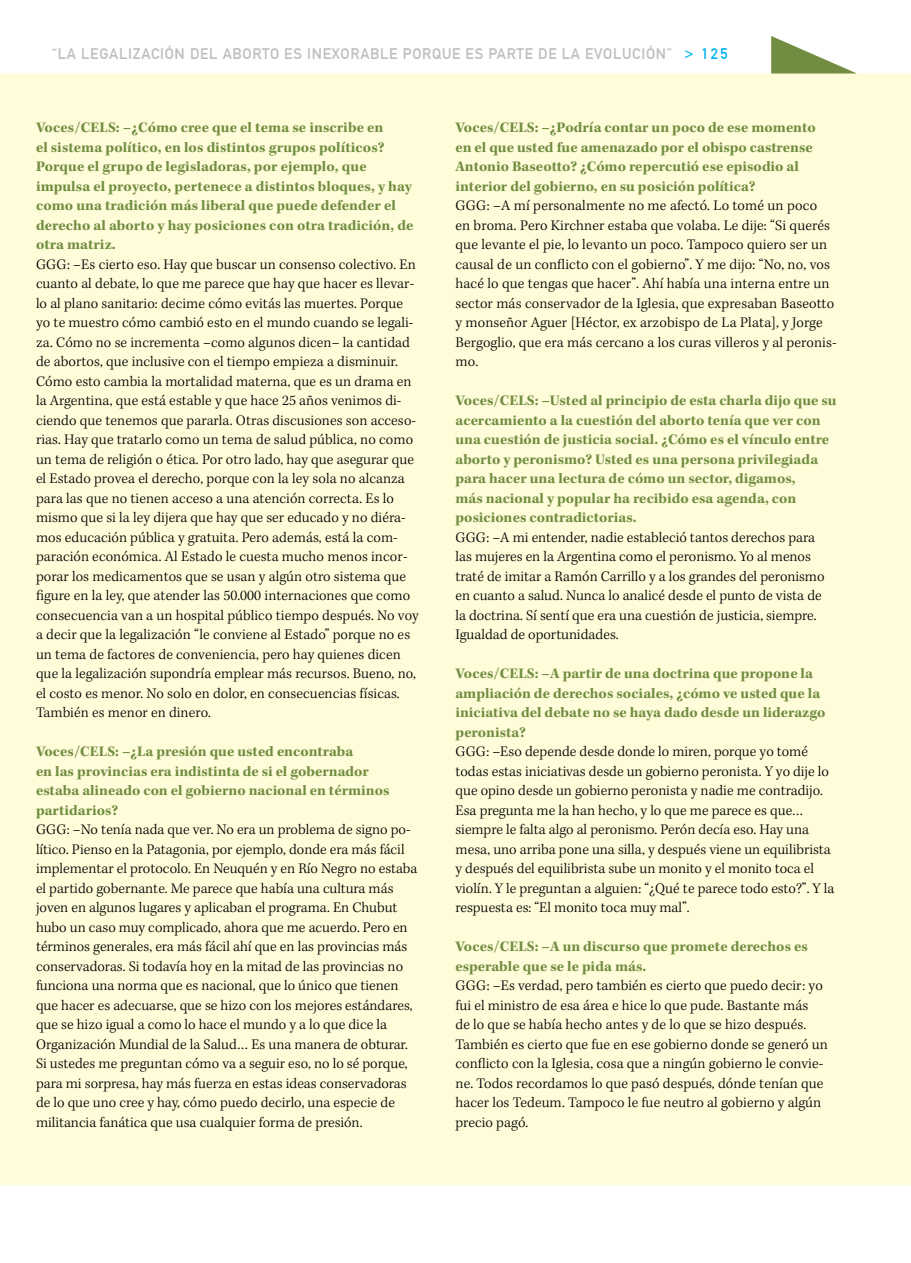
<style>
.page{position:relative;width:911px;height:1263px;background:#fff}
.page>*{position:absolute;margin:0;border:0;box-sizing:border-box;transform-origin:0 0}
.t1{font:300 15px/19.5px "Kepler Std";letter-spacing:.005em;color:#000}
.t2{font:700 15px/19.5px "Kepler Std";letter-spacing:.005em;color:#718d41}
.t3{font:15px "DIN1451 Mittelschrift";letter-spacing:.05em;color:#bcbec0}
.s1{color:#00b3f0}
</style>
<div class="page">
<div style="left:0;top:73px;width:911px;height:1112px;background:#fffcd9"></div>
<svg style="left:771px;top:36px;width:86px;height:38px"></svg>
<hr style="left:0;top:74px;width:1px;height:1111px;background:#fffcd9">
<p class="t3" style="left:52px;top:45px;width:677px">“LA LEGALIZACIÓN DEL ABORTO ES INEXORABLE PORQUE ES PARTE DE LA EVOLUCIÓN” <span class="s1">&gt; 125</span></p>
<p class="t2" style="left:36px;top:118px;width:379px">Voces/CELS: –¿Cómo cree que el tema se inscribe en<br>el sistema político, en los distintos grupos políticos?<br>Porque el grupo de legisladoras, por ejemplo, que impulsa el proyecto, pertenece a distintos bloques, y hay como una tradición más liberal que puede defender el derecho al aborto y hay posiciones con otra tradición, de otra matriz.</p>
<p class="t1" style="left:36px;top:255px;width:384px">GGG: –Es cierto eso. Hay que buscar un consenso colectivo. En cuanto al debate, lo que me parece que hay que hacer es llevar&shy;lo al plano sanitario: decime cómo evitás las muertes. Porque yo te muestro cómo cambió esto en el mundo cuando se legali&shy;za. Cómo no se incrementa –como algunos dicen– la cantidad de abortos, que inclusive con el tiempo empieza a disminuir.<br>Cómo esto cambia la mortalidad materna, que es un drama en la Argentina, que está estable y que hace 25 años venimos di&shy;ciendo que tenemos que pararla. Otras discusiones son acceso&shy;rias. Hay que tratarlo como un tema de salud pública, no como un tema de religión o ética. Por otro lado, hay que asegurar que el Estado provea el derecho, porque con la ley sola no alcanza para las que no tienen acceso a una atención correcta. Es lo mismo que si la ley dijera que hay que ser educado y no diéra&shy;mos educación pública y gratuita. Pero además, está la com&shy;paración económica. Al Estado le cuesta mucho menos incor&shy;porar los medicamentos que se usan y algún otro sistema que figure en la ley, que atender las 50.000 internaciones que como consecuencia van a un hospital público tiempo después. No voy a decir que la legalización “le conviene al Estado” porque no es un tema de factores de conveniencia, pero hay quienes dicen que la legalización supondría emplear más recursos. Bueno, no, el costo es menor. No solo en dolor, en consecuencias físicas.<br>También es menor en dinero.</p>
<p class="t2" style="left:36px;top:742px;width:355px">Voces/CELS: –¿La presión que usted encontraba<br>en las provincias era indistinta de si el gobernador estaba alineado con el gobierno nacional en términos partidarios?</p>
<p class="t1" style="left:36px;top:820px;width:383px">GGG: –No tenía nada que ver. No era un problema de signo po&shy;lítico. Pienso en la Patagonia, por ejemplo, donde era más fácil implementar el protocolo. En Neuquén y en Río Negro no estaba el partido gobernante. Me parece que había una cultura más joven en algunos lugares y aplicaban el programa. En Chubut hubo un caso muy complicado, ahora que me acuerdo. Pero en términos generales, era más fácil ahí que en las provincias más conservadoras. Si todavía hoy en la mitad de las provincias no funciona una norma que es nacional, que lo único que tienen que hacer es adecuarse, que se hizo con los mejores estándares, que se hizo igual a como lo hace el mundo y a lo que dice la Organización Mundial de la Salud… Es una manera de obturar.<br>Si ustedes me preguntan cómo va a seguir eso, no lo sé porque, para mi sorpresa, hay más fuerza en estas ideas conservadoras de lo que uno cree y hay, cómo puedo decirlo, una especie de militancia fanática que usa cualquier forma de presión.</p>
<p class="t2" style="left:455px;top:118px;width:362px">Voces/CELS: –¿Podría contar un poco de ese momento en el que usted fue amenazado por el obispo castrense Antonio Baseotto? ¿Cómo repercutió ese episodio al interior del gobierno, en su posición política?</p>
<p class="t1" style="left:455px;top:196px;width:383px">GGG: –A mí personalmente no me afectó. Lo tomé un poco<br>en broma. Pero Kirchner estaba que volaba. Le dije: “Si querés que levante el pie, lo levanto un poco. Tampoco quiero ser un causal de un conflicto con el gobierno”. Y me dijo: “No, no, vos hacé lo que tengas que hacer”. Ahí había una interna entre un sector más conservador de la Iglesia, que expresaban Baseotto y monseñor Aguer [Héctor, ex arzobispo de La Plata], y Jorge Bergoglio, que era más cercano a los curas villeros y al peronis&shy;mo.</p>
<p class="t2" style="left:455px;top:391px;width:383px">Voces/CELS: –Usted al principio de esta charla dijo que su acercamiento a la cuestión del aborto tenía que ver con una cuestión de justicia social. ¿Cómo es el vínculo entre aborto y peronismo? Usted es una persona privilegiada para hacer una lectura de cómo un sector, digamos,<br>más nacional y popular ha recibido esa agenda, con posiciones contradictorias.</p>
<p class="t1" style="left:455px;top:528px;width:371px">GGG: –A mi entender, nadie estableció tantos derechos para las mujeres en la Argentina como el peronismo. Yo al menos traté de imitar a Ramón Carrillo y a los grandes del peronismo en cuanto a salud. Nunca lo analicé desde el punto de vista de la doctrina. Sí sentí que era una cuestión de justicia, siempre.<br>Igualdad de oportunidades.</p>
<p class="t2" style="left:455px;top:664px;width:371px">Voces/CELS: –A partir de una doctrina que propone la ampliación de derechos sociales, ¿cómo ve usted que la iniciativa del debate no se haya dado desde un liderazgo peronista?</p>
<p class="t1" style="left:455px;top:742px;width:380px">GGG: –Eso depende desde donde lo miren, porque yo tomé todas estas iniciativas desde un gobierno peronista. Y yo dije lo que opino desde un gobierno peronista y nadie me contradijo.<br>Esa pregunta me la han hecho, y lo que me parece es que… siempre le falta algo al peronismo. Perón decía eso. Hay una mesa, uno arriba pone una silla, y después viene un equilibrista y después del equilibrista sube un monito y el monito toca el violín. Y le preguntan a alguien: “¿Qué te parece todo esto?”. Y la respuesta es: “El monito toca muy mal”.</p>
<p class="t2" style="left:455px;top:937px;width:354px">Voces/CELS: –A un discurso que promete derechos es esperable que se le pida más.</p>
<p class="t1" style="left:455px;top:976px;width:374px">GGG: –Es verdad, pero también es cierto que puedo decir: yo fui el ministro de esa área e hice lo que pude. Bastante más<br>de lo que se había hecho antes y de lo que se hizo después.<br>También es cierto que fue en ese gobierno donde se generó un conflicto con la Iglesia, cosa que a ningún gobierno le convie&shy;ne. Todos recordamos lo que pasó después, dónde tenían que hacer los Tedeum. Tampoco le fue neutro al gobierno y algún precio pagó.</p>
</div>
